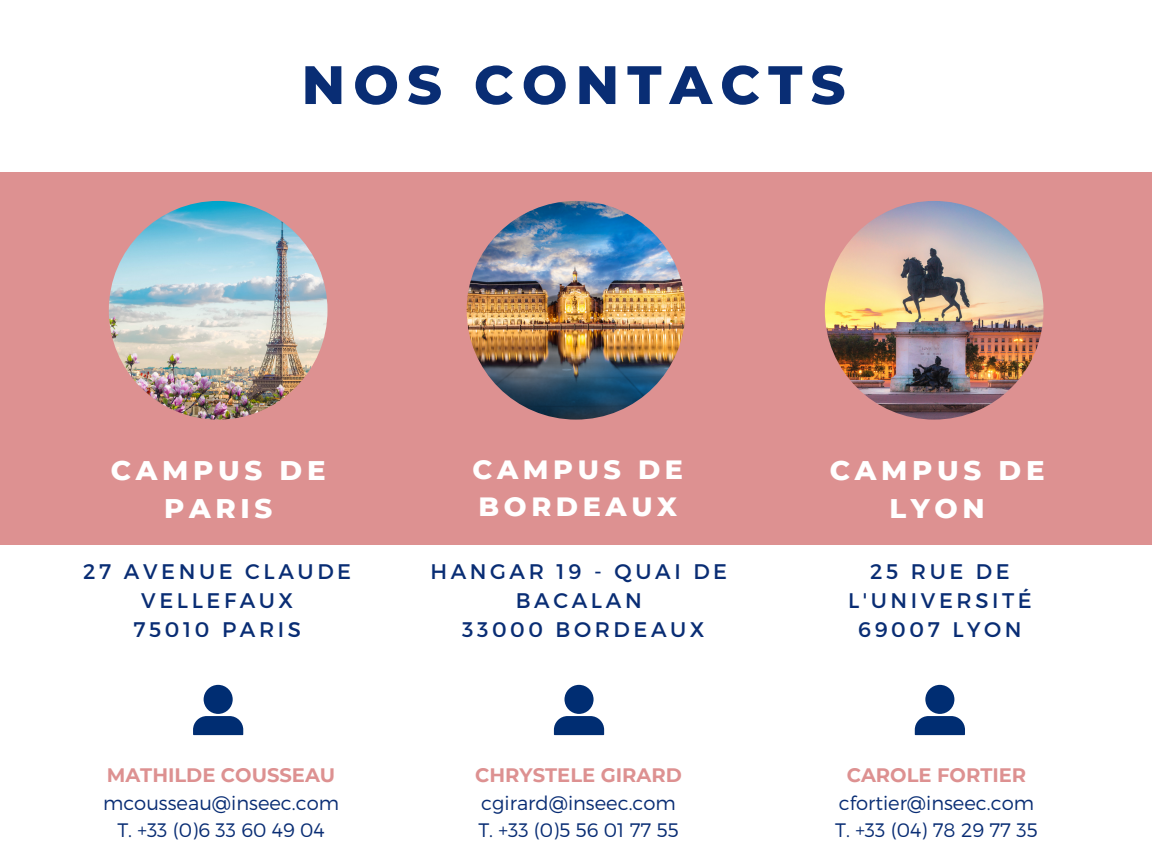
<style>
.page{position:relative;width:1152px;height:864px;background:#fff}
.page>*{position:absolute;margin:0;border:0;box-sizing:border-box;transform-origin:0 0}
.t1{font:800 54px "Montserrat";letter-spacing:.15em;color:#092d74}
.t2{font:800 27.6px/38.2px "Montserrat";letter-spacing:.17em;color:#fff;text-align:center}
.t3{font:800 27px/37.2px "Montserrat";letter-spacing:.17em;color:#fff}
.t4{font:21.15px/29.2px "Montserrat";letter-spacing:.17em;color:#092d74;text-align:center}
.t5{font:300 19.5px "Montserrat";color:#092d74}
.t6{font:700 19.5px "Montserrat";color:#dd9191}
</style>
<div class="page">
<div style="left:0;top:172px;width:1152px;height:373px;background:#dd9191"></div>
<img style="left:109px;top:201px;width:218px;height:219px;border-radius:50%">
<img style="left:467px;top:201px;width:218px;height:219px;border-radius:50%">
<img style="left:825px;top:201px;width:219px;height:219px;border-radius:50%">
<svg style="left:193px;top:685px;width:50px;height:50px"></svg>
<svg style="left:915px;top:685px;width:50px;height:50px"></svg>
<svg style="left:554px;top:685px;width:50px;height:50px"></svg>
<p class="t1" style="left:302px;top:52px;width:545px">NOS CONTACTS</p>
<p class="t2" style="left:111px;top:451px;width:216px">CAMPUS DE<br>PARIS</p>
<p class="t3" style="left:473px;top:451px;width:212px">CAMPUS DE<br>BORDEAUX</p>
<p class="t2" style="left:830px;top:451px;width:216px">CAMPUS DE<br>LYON</p>
<p class="t4" style="left:83px;top:556px;width:269px">27 AVENUE CLAUDE<br>VELLEFAUX<br>75010 PARIS</p>
<p class="t4" style="left:430px;top:556px;width:298px">HANGAR 19 - QUAI DE<br>BACALAN<br>33000 BORDEAUX</p>
<p class="t4" style="left:848px;top:556px;width:185px">25 RUE DE<br>L'UNIVERSITÉ<br>69007 LYON</p>
<p class="t6" style="left:107px;top:763px;width:230px">MATHILDE COUSSEAU</p>
<h2 class="t5" style="left:103px;top:790px;width:238px">mcousseau@inseec.com</h2>
<p class="t5" style="left:117px;top:817px;width:209px">T. +33 (0)6 33 60 49 04</p>
<h3 class="t6" style="left:475px;top:763px;width:208px">CHRYSTELE GIRARD</h3>
<p class="t5" style="left:481px;top:790px;width:196px">cgirard@inseec.com</p>
<p class="t5" style="left:478px;top:817px;width:202px">T. +33 (0)5 56 01 77 55</p>
<h2 class="t6" style="left:847px;top:763px;width:181px">CAROLE FORTIER</h2>
<h3 class="t5" style="left:839px;top:790px;width:197px">cfortier@inseec.com</h3>
<h3 class="t5" style="left:835px;top:817px;width:204px">T. +33 (04) 78 29 77 35</h3>
</div>
